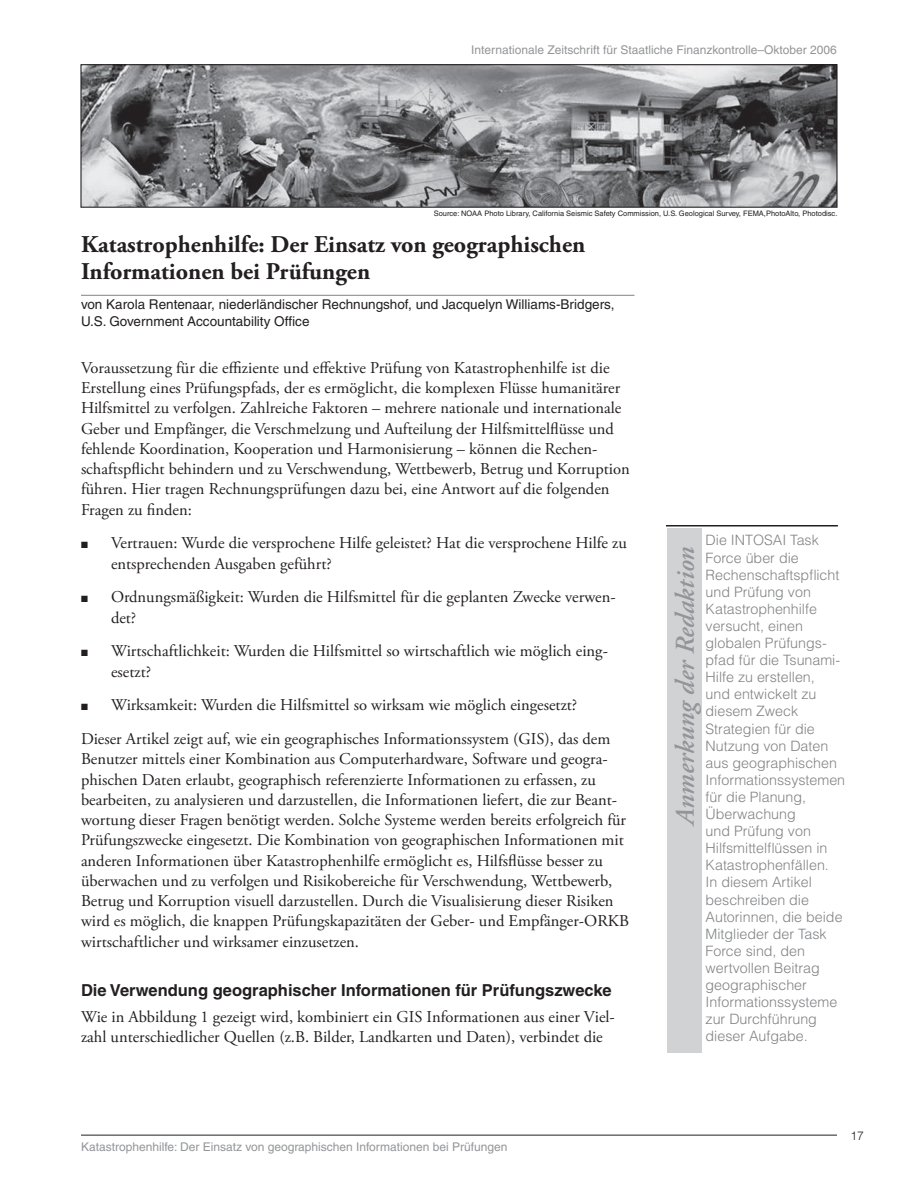
<style>
.page{position:relative;width:918px;height:1188px;background:#fff}
.page>*{position:absolute;margin:0;border:0;box-sizing:border-box;transform-origin:0 0}
.t1{font:italic 600 27px "Adobe Garamond Pro";letter-spacing:.005em;color:#939598}
.t2{font:700 24px/27px "Adobe Garamond Pro";color:#231f20}
.t3{font:16.5px/20.2px "Adobe Garamond Pro";color:#231f20}
.t4{font:700 16.5px "Helvetica";color:#231f20}
.t5{font:300 14.25px/17.1px "Helvetica";color:#808285}
.t6{font:13.5px/16.5px "Helvetica";color:#231f20}
.t7{font:12px "Helvetica";color:#939598}
.t8{font:300 12px "Helvetica";color:#231f20}
.t9{font:9px "Zapf Dingbats";color:#231f20}
.t10{font:7.5px "Helvetica";color:#231f20}
</style>
<div class="page">
<div style="left:667px;top:528px;width:34px;height:525px;background:#d1d2d4"></div>
<hr style="left:666px;top:525px;width:172px;height:1px;background:#231f20">
<hr style="left:81px;top:295px;width:553px;height:1px;background:#808285">
<hr style="left:81px;top:1135px;width:756px;height:1px;background:#231f20">
<img style="left:82px;top:66px;width:754px;height:140px">
<div style="left:80px;top:64px;width:758px;height:144px;border:1px solid #231f20"></div>
<p class="t7" style="left:471px;top:43px;width:367px">Internationale Zeitschrift für Staatliche Finanzkontrolle–Oktober 2006</p>
<p class="t10" style="left:434px;top:209px;width:405px">Source: NOAA Photo Library, California Seismic Safety Commission, U.S. Geological Survey, FEMA,PhotoAlto, Photodisc.</p>
<h2 class="t2" style="left:81px;top:232px;width:506px">Katastrophenhilfe: Der Einsatz von geographischen<br>Informationen bei Prüfungen</h2>
<p class="t6" style="left:81px;top:296px;width:535px">von Karola Rentenaar, niederländischer Rechnungshof, und Jacquelyn Williams-Bridgers,<br>U.S. Government Accountability Office</p>
<p class="t3" style="left:81px;top:358px;width:550px">Voraussetzung für die effiziente und effektive Prüfung von Katastrophenhilfe ist die Erstellung eines Prüfungspfads, der es ermöglicht, die komplexen Flüsse humanitärer Hilfsmittel zu verfolgen. Zahlreiche Faktoren – mehrere nationale und internationale Geber und Empfänger, die Verschmelzung und Aufteilung der Hilfsmittelflüsse und fehlende Koordination, Kooperation und Harmonisierung – können die Rechen&shy;schaftspflicht behindern und zu Verschwendung, Wettbewerb, Betrug und Korruption führen. Hier tragen Rechnungsprüfungen dazu bei, eine Antwort auf die folgenden Fragen zu finden:</p>
<p class="t3" style="left:111px;top:534px;width:517px">Vertrauen: Wurde die versprochene Hilfe geleistet? Hat die versprochene Hilfe zu entsprechenden Ausgaben geführt?</p>
<p class="t3" style="left:111px;top:588px;width:506px">Ordnungsmäßigkeit: Wurden die Hilfsmittel für die geplanten Zwecke verwen&shy;det?</p>
<p class="t3" style="left:111px;top:642px;width:498px">Wirtschaftlichkeit: Wurden die Hilfsmittel so wirtschaftlich wie möglich eing&shy;esetzt?</p>
<p class="t3" style="left:81px;top:689px;width:531px;line-height:33.8px;text-align:center">Wirksamkeit: Wurden die Hilfsmittel so wirksam wie möglich eingesetzt?<br>Dieser Artikel zeigt auf, wie ein geographisches Informationssystem (GIS), das dem</p>
<p class="t3" style="left:81px;top:750px;width:550px">Benutzer mittels einer Kombination aus Computerhardware, Software und geogra&shy;phischen Daten erlaubt, geographisch referenzierte Informationen zu erfassen, zu bearbeiten, zu analysieren und darzustellen, die Informationen liefert, die zur Beant&shy;wortung dieser Fragen benötigt werden. Solche Systeme werden bereits erfolgreich für Prüfungszwecke eingesetzt. Die Kombination von geographischen Informationen mit anderen Informationen über Katastrophenhilfe ermöglicht es, Hilfsflüsse besser zu überwachen und zu verfolgen und Risikobereiche für Verschwendung, Wettbewerb, Betrug und Korruption visuell darzustellen. Durch die Visualisierung dieser Risiken wird es möglich, die knappen Prüfungskapazitäten der Geber- und Empfänger-ORKB wirtschaftlicher und wirksamer einzusetzen.</p>
<p class="t4" style="left:81px;top:980px;width:532px">Die Verwendung geographischer Informationen für Prüfungszwecke</p>
<p class="t3" style="left:81px;top:1007px;width:534px">Wie in Abbildung 1 gezeigt wird, kombiniert ein GIS Informationen aus einer Viel&shy;zahl unterschiedlicher Quellen (z.B. Bilder, Landkarten und Daten), verbindet die</p>
<p class="t9" style="left:81px;top:541px;width:8px">■</p>
<p class="t9" style="left:81px;top:595px;width:8px">■</p>
<p class="t9" style="left:81px;top:649px;width:8px">■</p>
<p class="t9" style="left:81px;top:703px;width:8px">■</p>
<p class="t7" style="left:81px;top:1140px;width:428px">Katastrophenhilfe: Der Einsatz von geographischen Informationen bei Prüfungen</p>
<h1 class="t1" style="left:670px;top:825px;width:280px;rotate:-90deg">Anmerkung der Redaktion</h1>
<p class="t5" style="left:706px;top:531px;width:141px">Die INTOSAI Task<br>Force über die<br>Rechenschafts-pflicht und Prüfung von<br>Katastrophenhilfe versucht, einen globalen Prüfungs&shy;pfad für die Tsunami-<br>Hilfe zu erstellen,<br>und entwickelt zu diesem Zweck<br>Strategien für die<br>Nutzung von Daten aus geographischen<br>Informationssystemen für die Planung,<br>Überwachung<br>und Prüfung von<br>Hilfsmittelflüssen in<br>Katastrophenfällen.<br>In diesem Artikel beschreiben die<br>Autorinnen, die beide<br>Mitglieder der Task<br>Force sind, den wertvollen Beitrag geographischer<br>Informationssysteme zur Durchführung dieser Aufgabe.</p>
<p class="t8" style="left:851px;top:1128px;width:15px">1 7</p>
</div>
